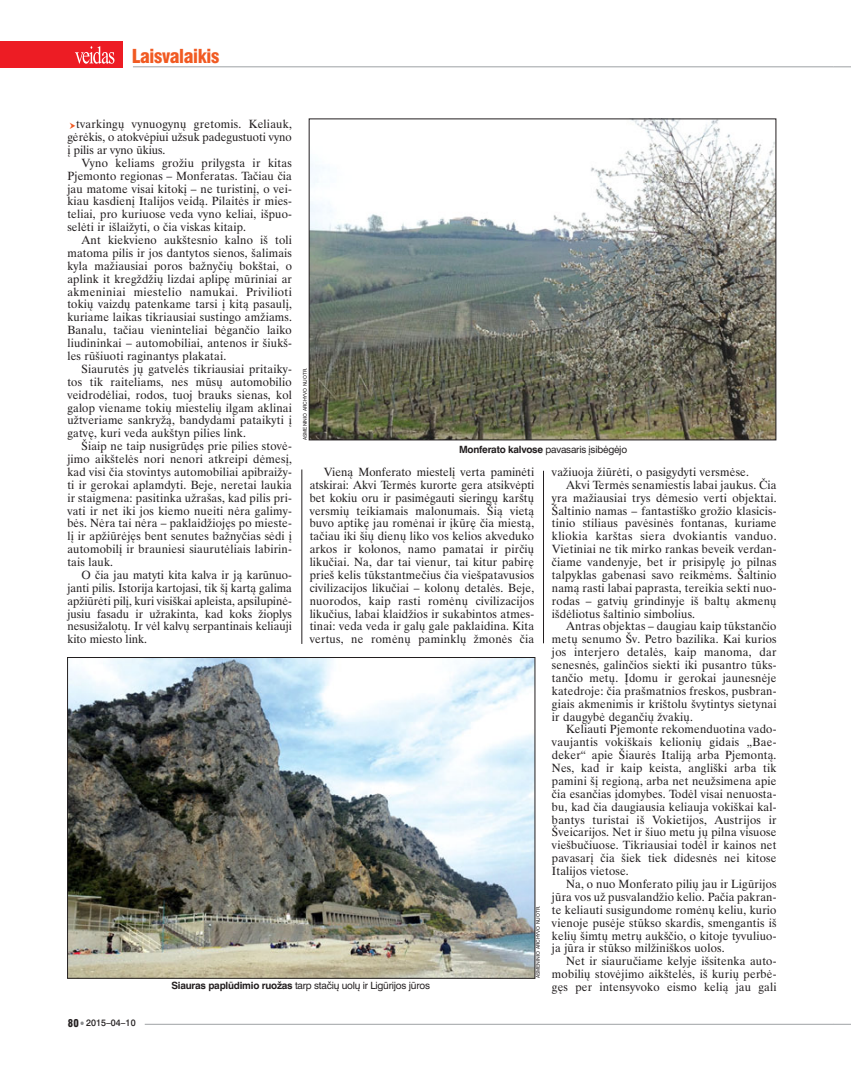
<style>
.page{position:relative;width:851px;height:1081px;background:#fff}
.page>*{position:absolute;margin:0;border:0;box-sizing:border-box;transform-origin:0 0}
.t1{font:900 condensed 18.75px "Swiss 721 CE";letter-spacing:-.02em;color:#f15a22}
.t2{font:11.88px/12.9px "Dutch CE";letter-spacing:.015em;color:#231f20;text-align:justify}
.t3{font:11.88px "Dutch CE";letter-spacing:.035em;color:#231f20}
.t4{font:10px "Swiss CE";letter-spacing:-.02em;color:#231f20}
.t5{font:500 9.38px "Swiss 721 CE";letter-spacing:.01em;color:#231f20;scale:.95 1}
.t6{font:5px "Swiss CE";color:#231f20}
.s1{font-weight:700}
.s2{font-weight:900;font-stretch:condensed;font-size:10.62px}
.s3{color:#8a8c8e}
.s4{font-style:italic}
</style>
<div class="page">
<svg style="left:833px;top:1023px;width:17px;height:2px"></svg>
<svg style="left:833px;top:66px;width:17px;height:1px"></svg>
<hr style="left:145px;top:1023px;width:688px;height:2px;background:#b1b4b6">
<hr style="left:133px;top:66px;width:700px;height:1px;background:#b1b4b6">
<svg style="left:0;top:41px;width:122px;height:26px;background:#ee2931"></svg>
<img style="left:311px;top:121px;width:463px;height:317px">
<div style="left:309px;top:119px;width:467px;height:321px;border:1px solid #231f20"></div>
<img style="left:69px;top:659px;width:464px;height:317px">
<div style="left:67px;top:657px;width:468px;height:321px;border:1px solid #231f20"></div>
<hr style="left:301px;top:469px;width:1px;height:175px;background:#231f20">
<hr style="left:543px;top:471px;width:1px;height:172px;background:#231f20">
<p class="t1" style="left:132px;top:49px;width:89px">Laisvalaikis</p>
<p class="t2" style="left:76px;top:119px;width:217px">tvarkingų vynuogynų gretomis. Keliauk,</p>
<p class="t2" style="left:67px;top:132px;width:226px">gėrėkis, o atokvėpiui užsuk padegustuoti vyno</p>
<p class="t2" style="left:67px;top:145px;width:100px">į pilis ar vyno ūkius.</p>
<p class="t2" style="left:81px;top:157px;width:212px">Vyno keliams grožiu prilygsta ir kitas</p>
<p class="t2" style="left:67px;top:170px;width:226px">Pjemonto regionas – Monferatas. Tačiau čia</p>
<p class="t2" style="left:67px;top:183px;width:226px">jau matome visai kitokį – ne turistinį, o vei-</p>
<p class="t2" style="left:67px;top:196px;width:226px">kiau kasdienį Italijos veidą. Pilaitės ir mies-</p>
<p class="t2" style="left:67px;top:209px;width:226px">teliai, pro kuriuose veda vyno keliai, išpuo-</p>
<p class="t2" style="left:67px;top:222px;width:180px">selėti ir išlaižyti, o čia viskas kitaip.</p>
<p class="t2" style="left:81px;top:235px;width:212px">Ant kiekvieno aukštesnio kalno iš toli</p>
<p class="t2" style="left:67px;top:248px;width:226px">matoma pilis ir jos dantytos sienos, šalimais</p>
<p class="t2" style="left:67px;top:260px;width:226px">kyla mažiausiai poros bažnyčių bokštai, o</p>
<p class="t2" style="left:67px;top:273px;width:226px">aplink it kregždžių lizdai aplipę mūriniai ar</p>
<p class="t3" style="left:67px;top:287px;width:226px">akmeniniai miestelio namukai. Privilioti</p>
<p class="t2" style="left:67px;top:299px;width:226px">tokių vaizdų patenkame tarsi į kitą pasaulį,</p>
<p class="t2" style="left:67px;top:312px;width:226px">kuriame laikas tikriausiai sustingo amžiams.</p>
<p class="t2" style="left:67px;top:325px;width:226px">Banalu, tačiau vieninteliai bėgančio laiko</p>
<p class="t2" style="left:67px;top:338px;width:226px">liudininkai – automobiliai, antenos ir šiukš-</p>
<p class="t2" style="left:67px;top:351px;width:160px">les rūšiuoti raginantys plakatai.</p>
<p class="t2" style="left:81px;top:363px;width:212px">Siaurutės jų gatvelės tikriausiai pritaiky-</p>
<p class="t2" style="left:67px;top:376px;width:226px">tos tik raiteliams, nes mūsų automobilio</p>
<p class="t2" style="left:67px;top:389px;width:226px">veidrodėliai, rodos, tuoj brauks sienas, kol</p>
<p class="t2" style="left:67px;top:402px;width:226px">galop viename tokių miestelių ilgam aklinai</p>
<p class="t2" style="left:67px;top:415px;width:226px">užtveriame sankryžą, bandydami pataikyti į</p>
<p class="t2" style="left:67px;top:428px;width:180px">gatvę, kuri veda aukštyn pilies link.</p>
<p class="t2" style="left:81px;top:441px;width:212px">Šiaip ne taip nusigrūdęs prie pilies stovė-</p>
<p class="t2" style="left:67px;top:454px;width:226px">jimo aikštelės nori nenori atkreipi dėmesį,</p>
<p class="t2" style="left:67px;top:466px;width:226px">kad visi čia stovintys automobiliai apibraižy-</p>
<p class="t2" style="left:67px;top:479px;width:226px">ti ir gerokai aplamdyti. Beje, neretai laukia</p>
<p class="t2" style="left:67px;top:492px;width:226px">ir staigmena: pasitinka užrašas, kad pilis pri-</p>
<p class="t2" style="left:67px;top:505px;width:226px">vati ir net iki jos kiemo nueiti nėra galimy-</p>
<p class="t2" style="left:67px;top:518px;width:226px">bės. Nėra tai nėra – paklaidžiojęs po mieste-</p>
<p class="t2" style="left:67px;top:531px;width:226px">lį ir apžiūrėjęs bent senutes bažnyčias sėdi į</p>
<p class="t2" style="left:67px;top:544px;width:226px">automobilį ir brauniesi siaurutėliais labirin-</p>
<p class="t2" style="left:67px;top:557px;width:47px">tais lauk.</p>
<p class="t2" style="left:81px;top:569px;width:212px">O čia jau matyti kita kalva ir ją karūnuo-</p>
<p class="t2" style="left:67px;top:582px;width:226px">janti pilis. Istorija kartojasi, tik šį kartą galima</p>
<p class="t2" style="left:67px;top:595px;width:226px">apžiūrėti pilį, kuri visiškai apleista, apsilupinė-</p>
<p class="t2" style="left:67px;top:608px;width:226px">jusiu fasadu ir užrakinta, kad koks žioplys</p>
<p class="t2" style="left:67px;top:621px;width:226px">nesusižalotų. Ir vėl kalvų serpantinais keliauji</p>
<p class="t2" style="left:67px;top:634px;width:81px">kito miesto link.</p>
<p class="t6" style="left:303px;top:440px;width:74px;rotate:-90deg">ASMENINIO ARCHYVO NUOTR.</p>
<p class="t4" style="left:459px;top:446px;width:169px"><span class="s1">Monferato kalvose</span> pavasaris įsibėgėjo</p>
<p class="t2" style="left:309px;top:466px;width:226px;text-indent:14px">Vieną Monferato miestelį verta paminėti atskirai: Akvi Termės kurorte gera atsikvėpti bet kokiu oru ir pasimėgauti sieringų karštų versmių teikiamais malonumais. Šią vietą buvo aptikę jau romėnai ir įkūrę čia miestą, tačiau iki šių dienų liko vos kelios akveduko arkos ir kolonos, namo pamatai ir pirčių likučiai. Na, dar tai vienur, tai kitur pabirę prieš kelis tūkstantmečius čia viešpatavusios civilizacijos likučiai – kolonų detalės. Beje, nuorodos, kaip rasti romėnų civilizacijos likučius, labai klaidžios ir sukabintos atmes&shy;tinai: veda veda ir galų gale paklaidina. Kita vertus, ne romėnų paminklų žmonės čia</p>
<p class="t2" style="left:552px;top:466px;width:198px">važiuoja žiūrėti, o pasigydyti versmėse.</p>
<p class="t2" style="left:566px;top:479px;width:212px">Akvi Termės senamiestis labai jaukus. Čia</p>
<p class="t2" style="left:552px;top:492px;width:226px">yra mažiausiai trys dėmesio verti objektai.</p>
<p class="t2" style="left:552px;top:505px;width:226px">Šaltinio namas – fantastiško grožio klasicis-</p>
<p class="t2" style="left:552px;top:518px;width:226px">tinio stiliaus pavėsinės fontanas, kuriame</p>
<p class="t3" style="left:552px;top:532px;width:226px">kliokia karštas siera dvokiantis vanduo.</p>
<p class="t2" style="left:552px;top:544px;width:226px">Vietiniai ne tik mirko rankas beveik verdan-</p>
<p class="t2" style="left:552px;top:557px;width:226px">čiame vandenyje, bet ir prisipylę jo pilnas</p>
<p class="t2" style="left:552px;top:569px;width:226px">talpyklas gabenasi savo reikmėms. Šaltinio</p>
<p class="t2" style="left:552px;top:582px;width:226px">namą rasti labai paprasta, tereikia sekti nuo-</p>
<p class="t2" style="left:552px;top:595px;width:226px">rodas – gatvių grindinyje iš baltų akmenų</p>
<p class="t2" style="left:552px;top:608px;width:145px">išdėliotus šaltinio simbolius.</p>
<p class="t2" style="left:566px;top:621px;width:212px">Antras objektas – daugiau kaip tūkstančio</p>
<p class="t2" style="left:552px;top:634px;width:226px">metų senumo Šv. Petro bazilika. Kai kurios</p>
<p class="t2" style="left:552px;top:647px;width:226px">jos interjero detalės, kaip manoma, dar</p>
<p class="t2" style="left:552px;top:660px;width:226px">senesnės, galinčios siekti iki pusantro tūks-</p>
<p class="t2" style="left:552px;top:672px;width:226px">tančio metų. Įdomu ir gerokai jaunesnėje</p>
<p class="t2" style="left:552px;top:685px;width:226px">katedroje: čia prašmatnios freskos, pusbran-</p>
<p class="t2" style="left:552px;top:698px;width:226px">giais akmenimis ir krištolu švytintys sietynai</p>
<p class="t2" style="left:552px;top:711px;width:142px">ir daugybė degančių žvakių.</p>
<p class="t2" style="left:566px;top:724px;width:212px">Keliauti Pjemonte rekomenduotina vado-</p>
<p class="t2" style="left:552px;top:737px;width:226px">vaujantis vokiškais kelionių gidais „Bae -</p>
<p class="t2" style="left:552px;top:750px;width:226px">deker“ apie Šiaurės Italiją arba Pjemontą.</p>
<p class="t2" style="left:552px;top:763px;width:226px">Nes, kad ir kaip keista, angliški arba tik</p>
<p class="t2" style="left:552px;top:775px;width:226px">pamini šį regioną, arba net neužsimena apie</p>
<p class="t2" style="left:552px;top:788px;width:226px">čia esančias įdomybes. Todėl visai nenuosta-</p>
<p class="t2" style="left:552px;top:801px;width:226px">bu, kad čia daugiausia keliauja vokiškai kal-</p>
<p class="t2" style="left:552px;top:814px;width:226px">bantys turistai iš Vokietijos, Austrijos ir</p>
<p class="t2" style="left:552px;top:827px;width:226px">Šveicarijos. Net ir šiuo metu jų pilna visuose</p>
<p class="t2" style="left:552px;top:840px;width:226px">viešbučiuose. Tikriausiai todėl ir kainos net</p>
<p class="t2" style="left:552px;top:853px;width:226px">pavasarį čia šiek tiek didesnės nei kitose</p>
<p class="t2" style="left:552px;top:866px;width:78px">Italijos vietose.</p>
<p class="t2" style="left:566px;top:878px;width:212px">Na, o nuo Monferato pilių jau ir Ligūrijos</p>
<p class="t2" style="left:552px;top:891px;width:226px">jūra vos už pusvalandžio kelio. Pačia pakran-</p>
<p class="t2" style="left:552px;top:904px;width:226px">te keliauti susigundome romėnų keliu, kurio</p>
<p class="t2" style="left:552px;top:917px;width:226px">vienoje pusėje stūkso skardis, smengantis iš</p>
<p class="t2" style="left:552px;top:930px;width:226px">kelių šimtų metrų aukščio, o kitoje tyvuliuo-</p>
<p class="t2" style="left:552px;top:943px;width:174px">ja jūra ir stūkso milžiniškos uolos.</p>
<p class="t2" style="left:566px;top:956px;width:212px">Net ir siauručiame kelyje išsitenka auto-</p>
<p class="t2" style="left:552px;top:969px;width:226px">mobilių stovėjimo aikštelės, iš kurių perbė-</p>
<p class="t6" style="left:536px;top:978px;width:74px;rotate:-90deg">ASMENINIO ARCHYVO NUOTR.</p>
<p class="t4" style="left:171px;top:982px;width:260px"><span class="s1">Siauras paplūdimio ruožas</span> tarp stačių uolų ir Ligūrijos jūros</p>
<p class="t2" style="left:552px;top:981px;width:226px">gęs per intensyvoko eismo kelią jau gali</p>
<p class="t5" style="left:68px;top:1019px;width:73px"><span class="s2">80</span> <span class="s3">●</span> 2015<span class="s4">–</span>04<span class="s4">–</span>10</p>
</div>
